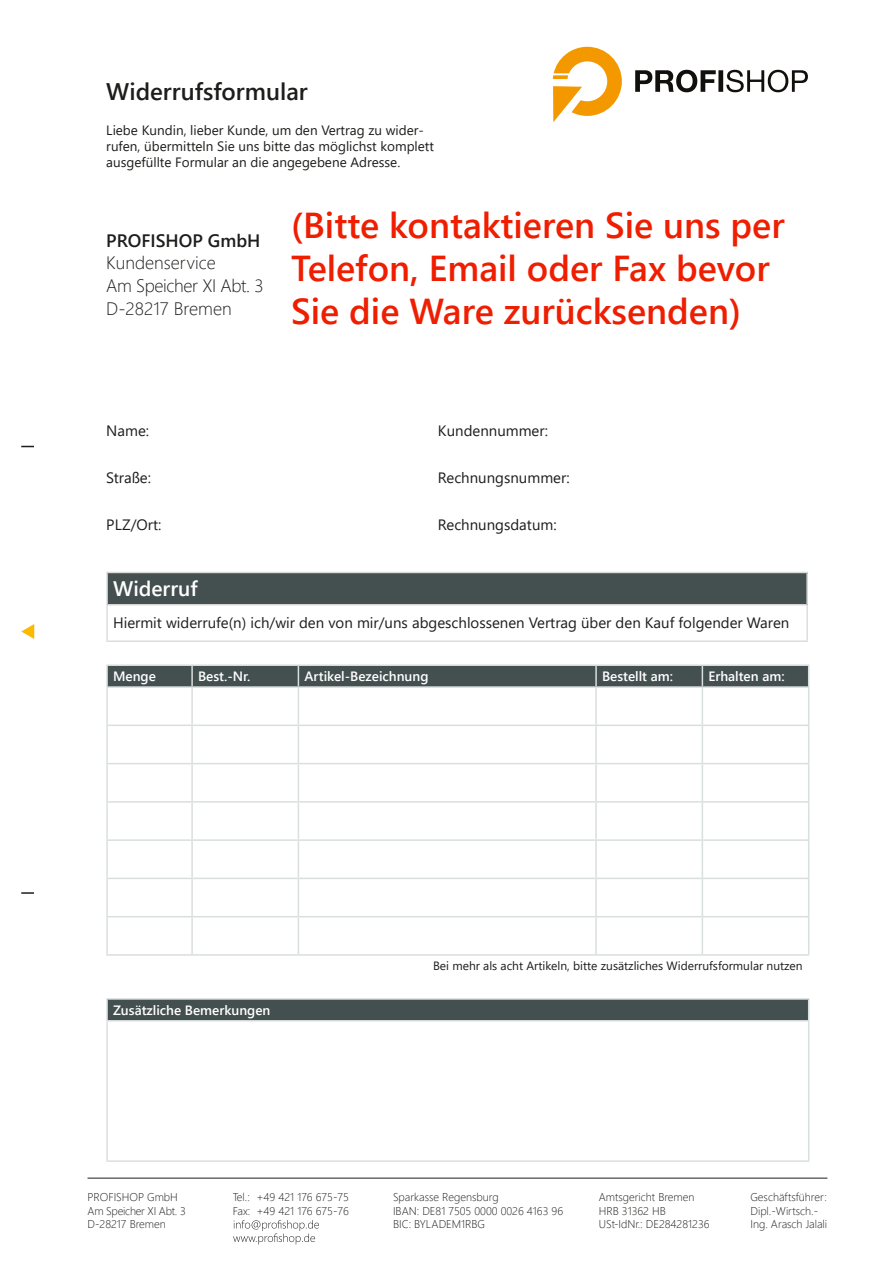
<style>
.page{position:relative;width:893px;height:1263px;background:#fff}
.page>*{position:absolute;margin:0;border:0;box-sizing:border-box;transform-origin:0 0}
.t1{font:600 36px/43.2px "Segoe UI";color:#ef1e00}
.t2{font:600 24px "Segoe UI";color:#1d1d1b}
.t3{font:600 21px "Segoe UI";color:#fff}
.t4{font:300 18px/22.5px "Segoe UI";color:#1d1d1b}
.t5{font:600 18px "Segoe UI";color:#1d1d1b}
.t6{font:15px "Segoe UI";color:#1d1d1b}
.t7{font:13.5px/16.2px "Segoe UI";color:#1d1d1b}
.t8{font:600 13.5px "Segoe UI";color:#fff}
.t9{font:12px "Segoe UI";color:#1d1d1b}
.t10{font:300 11.25px/13.5px "Segoe UI";color:#1d1d1b}
</style>
<div class="page">
<svg style="left:21px;top:446px;width:13px;height:1px"></svg>
<svg style="left:21px;top:892px;width:13px;height:2px"></svg>
<svg style="left:21px;top:624px;width:13px;height:15px"></svg>
<div style="left:107px;top:572px;width:700px;height:33px;background:#444f50"></div>
<hr style="left:106px;top:572px;width:702px;height:1px;background:#dadada">
<hr style="left:108px;top:604px;width:698px;height:1px;background:#dadada">
<hr style="left:106px;top:573px;width:2px;height:32px;background:#d9dede">
<hr style="left:806px;top:573px;width:2px;height:32px;background:#d9dede">
<hr style="left:106px;top:605px;width:2px;height:35px;background:#d9dede">
<hr style="left:806px;top:605px;width:2px;height:35px;background:#d9dede">
<hr style="left:106px;top:640px;width:702px;height:2px;background:#d9dede">
<hr style="left:106px;top:688px;width:2px;height:36px;background:#d9dede">
<hr style="left:191px;top:688px;width:2px;height:36px;background:#d9dede">
<hr style="left:298px;top:688px;width:1px;height:36px;background:#d9dede">
<hr style="left:595px;top:688px;width:2px;height:36px;background:#d9dede">
<hr style="left:702px;top:688px;width:1px;height:36px;background:#d9dede">
<hr style="left:808px;top:688px;width:1px;height:36px;background:#d9dede">
<hr style="left:106px;top:724px;width:86px;height:2px;background:#d9dede">
<hr style="left:106px;top:726px;width:2px;height:37px;background:#d9dede">
<hr style="left:192px;top:724px;width:106px;height:2px;background:#d9dede">
<hr style="left:191px;top:726px;width:2px;height:37px;background:#d9dede">
<hr style="left:298px;top:724px;width:298px;height:2px;background:#d9dede">
<hr style="left:298px;top:726px;width:1px;height:37px;background:#d9dede">
<hr style="left:596px;top:724px;width:106px;height:2px;background:#d9dede">
<hr style="left:595px;top:726px;width:2px;height:37px;background:#d9dede">
<hr style="left:702px;top:724px;width:107px;height:2px;background:#d9dede">
<hr style="left:702px;top:726px;width:1px;height:37px;background:#d9dede">
<hr style="left:808px;top:726px;width:1px;height:37px;background:#d9dede">
<hr style="left:106px;top:763px;width:86px;height:1px;background:#d9dede">
<hr style="left:106px;top:764px;width:2px;height:37px;background:#d9dede">
<hr style="left:192px;top:763px;width:106px;height:1px;background:#d9dede">
<hr style="left:191px;top:764px;width:2px;height:37px;background:#d9dede">
<hr style="left:298px;top:763px;width:298px;height:1px;background:#d9dede">
<hr style="left:298px;top:764px;width:1px;height:37px;background:#d9dede">
<hr style="left:596px;top:763px;width:106px;height:1px;background:#d9dede">
<hr style="left:595px;top:764px;width:2px;height:37px;background:#d9dede">
<hr style="left:702px;top:763px;width:107px;height:1px;background:#d9dede">
<hr style="left:702px;top:764px;width:1px;height:37px;background:#d9dede">
<hr style="left:808px;top:764px;width:1px;height:37px;background:#d9dede">
<hr style="left:106px;top:801px;width:86px;height:2px;background:#d9dede">
<hr style="left:106px;top:803px;width:2px;height:36px;background:#d9dede">
<hr style="left:192px;top:801px;width:106px;height:2px;background:#d9dede">
<hr style="left:191px;top:803px;width:2px;height:36px;background:#d9dede">
<hr style="left:298px;top:801px;width:298px;height:2px;background:#d9dede">
<hr style="left:298px;top:803px;width:1px;height:36px;background:#d9dede">
<hr style="left:596px;top:801px;width:106px;height:2px;background:#d9dede">
<hr style="left:595px;top:803px;width:2px;height:36px;background:#d9dede">
<hr style="left:702px;top:801px;width:107px;height:2px;background:#d9dede">
<hr style="left:702px;top:803px;width:1px;height:36px;background:#d9dede">
<hr style="left:808px;top:803px;width:1px;height:36px;background:#d9dede">
<hr style="left:106px;top:839px;width:86px;height:2px;background:#d9dede">
<hr style="left:106px;top:841px;width:2px;height:37px;background:#d9dede">
<hr style="left:192px;top:839px;width:106px;height:2px;background:#d9dede">
<hr style="left:191px;top:841px;width:2px;height:37px;background:#d9dede">
<hr style="left:298px;top:839px;width:298px;height:2px;background:#d9dede">
<hr style="left:298px;top:841px;width:1px;height:37px;background:#d9dede">
<hr style="left:596px;top:839px;width:106px;height:2px;background:#d9dede">
<hr style="left:595px;top:841px;width:2px;height:37px;background:#d9dede">
<hr style="left:702px;top:839px;width:107px;height:2px;background:#d9dede">
<hr style="left:702px;top:841px;width:1px;height:37px;background:#d9dede">
<hr style="left:808px;top:841px;width:1px;height:37px;background:#d9dede">
<hr style="left:106px;top:878px;width:86px;height:1px;background:#d9dede">
<hr style="left:106px;top:879px;width:2px;height:37px;background:#d9dede">
<hr style="left:192px;top:878px;width:106px;height:1px;background:#d9dede">
<hr style="left:191px;top:879px;width:2px;height:37px;background:#d9dede">
<hr style="left:298px;top:878px;width:298px;height:1px;background:#d9dede">
<hr style="left:298px;top:879px;width:1px;height:37px;background:#d9dede">
<hr style="left:596px;top:878px;width:106px;height:1px;background:#d9dede">
<hr style="left:595px;top:879px;width:2px;height:37px;background:#d9dede">
<hr style="left:702px;top:878px;width:107px;height:1px;background:#d9dede">
<hr style="left:702px;top:879px;width:1px;height:37px;background:#d9dede">
<hr style="left:808px;top:879px;width:1px;height:37px;background:#d9dede">
<hr style="left:106px;top:916px;width:86px;height:1px;background:#d9dede">
<hr style="left:106px;top:917px;width:2px;height:37px;background:#d9dede">
<hr style="left:192px;top:916px;width:106px;height:1px;background:#d9dede">
<hr style="left:191px;top:917px;width:2px;height:37px;background:#d9dede">
<hr style="left:298px;top:916px;width:298px;height:1px;background:#d9dede">
<hr style="left:298px;top:917px;width:1px;height:37px;background:#d9dede">
<hr style="left:596px;top:916px;width:106px;height:1px;background:#d9dede">
<hr style="left:595px;top:917px;width:2px;height:37px;background:#d9dede">
<hr style="left:702px;top:916px;width:107px;height:1px;background:#d9dede">
<hr style="left:702px;top:917px;width:1px;height:37px;background:#d9dede">
<hr style="left:808px;top:917px;width:1px;height:37px;background:#d9dede">
<hr style="left:106px;top:954px;width:86px;height:2px;background:#d9dede">
<hr style="left:192px;top:954px;width:106px;height:2px;background:#d9dede">
<hr style="left:298px;top:954px;width:298px;height:2px;background:#d9dede">
<hr style="left:596px;top:954px;width:106px;height:2px;background:#d9dede">
<hr style="left:702px;top:954px;width:107px;height:2px;background:#d9dede">
<hr style="left:106px;top:664px;width:86px;height:2px;background:#d9dede">
<hr style="left:106px;top:666px;width:2px;height:20px;background:#d9dede">
<hr style="left:192px;top:664px;width:106px;height:2px;background:#d9dede">
<hr style="left:298px;top:664px;width:298px;height:2px;background:#d9dede">
<hr style="left:596px;top:664px;width:106px;height:2px;background:#d9dede">
<hr style="left:702px;top:664px;width:107px;height:2px;background:#d9dede">
<div style="left:107px;top:665px;width:702px;height:21px;background:#444f50"></div>
<hr style="left:106px;top:686px;width:86px;height:2px;background:#d9dede">
<hr style="left:192px;top:686px;width:106px;height:2px;background:#d9dede">
<hr style="left:298px;top:686px;width:298px;height:2px;background:#d9dede">
<hr style="left:596px;top:686px;width:106px;height:2px;background:#d9dede">
<hr style="left:702px;top:686px;width:107px;height:2px;background:#d9dede">
<div style="left:107px;top:999px;width:702px;height:22px;background:#444f50"></div>
<hr style="left:106px;top:998px;width:703px;height:2px;background:#d9dede">
<hr style="left:106px;top:1000px;width:2px;height:20px;background:#d9dede">
<svg style="left:808px;top:1000px;width:1px;height:20px"></svg>
<hr style="left:106px;top:1020px;width:703px;height:1px;background:#d9dede">
<hr style="left:106px;top:1021px;width:2px;height:139px;background:#d9dede">
<hr style="left:808px;top:1021px;width:1px;height:139px;background:#d9dede">
<hr style="left:106px;top:1160px;width:703px;height:2px;background:#d9dede">
<svg style="left:233px;top:1220px;width:86px;height:24px"></svg>
<hr style="left:88px;top:1178px;width:739px;height:1px;background:#1d1d1b">
<svg style="left:635px;top:70px;width:173px;height:22px"></svg>
<svg style="left:553px;top:47px;width:69px;height:75px"></svg>
<h2 class="t2" style="left:106px;top:69px;width:203px">Widerrufsformular</h2>
<p class="t7" style="left:106px;top:120px;width:329px">Liebe Kundin, lieber Kunde, um den Vertrag zu wider&shy;rufen, übermitteln Sie uns bitte das möglichst komplett ausgefüllte Formular an die angegebene Adresse.</p>
<h3 class="t5" style="left:106px;top:224px;width:156px">PROFISHOP GmbH</h3>
<h3 class="t4" style="left:106px;top:250px;width:159px">Kundenservice<br>Am Speicher XI Abt. 3<br>D-28217 Bremen</h3>
<h1 class="t1" style="left:291px;top:200px;width:495px">(Bitte kontaktieren Sie uns per<br>Telefon, Email oder Fax bevor<br>Sie die Ware zurücksenden)</h1>
<h3 class="t6" style="left:106px;top:417px;width:44px">Name:</h3>
<h3 class="t6" style="left:438px;top:417px;width:111px">Kundennummer:</h3>
<h3 class="t6" style="left:106px;top:463px;width:46px">Straße:</h3>
<h3 class="t6" style="left:438px;top:463px;width:133px">Rechnungsnummer:</h3>
<h3 class="t6" style="left:106px;top:510px;width:57px">PLZ/Ort:</h3>
<h3 class="t6" style="left:438px;top:510px;width:120px">Rechnungsdatum:</h3>
<h3 class="t3" style="left:113px;top:569px;width:86px">Widerruf</h3>
<h3 class="t6" style="left:113px;top:609px;width:678px">Hiermit widerrufe(n) ich/wir den von mir/uns abgeschlossenen Vertrag über den Kauf folgender Waren</h3>
<p class="t8" style="left:113px;top:663px;width:44px">Menge</p>
<p class="t8" style="left:198px;top:663px;width:54px">Best.-Nr.</p>
<p class="t8" style="left:304px;top:663px;width:126px">Artikel-Bezeichnung</p>
<p class="t8" style="left:602px;top:663px;width:73px">Bestellt am:</p>
<p class="t8" style="left:708px;top:663px;width:78px">Erhalten am:</p>
<p class="t8" style="left:113px;top:997px;width:159px">Zusätzliche Bemerkungen</p>
<p class="t9" style="left:433px;top:954px;width:371px">Bei mehr als acht Artikeln, bitte zusätzliches Widerrufsformular nutzen</p>
<p class="t10" style="left:88px;top:1189px;width:100px">PROFISHOP GmbH<br>Am Speicher XI Abt. 3<br>D-28217 Bremen</p>
<p class="t10" style="left:233px;top:1189px;width:118px">Tel.: +49 421 176 675-75<br>Fax: +49 421 176 675-76</p>
<p class="t10" style="left:393px;top:1189px;width:172px">Sparkasse Regensburg<br>IBAN: DE81 7505 0000 0026 4163 96<br>BIC: BYLADEM1RBG</p>
<p class="t10" style="left:599px;top:1189px;width:112px">Amtsgericht Bremen<br>HRB 31362 HB<br>USt-IdNr.: DE284281236</p>
<p class="t10" style="left:750px;top:1189px;width:78px">Geschäftsführer:<br>Dipl.-Wirtsch.-<br>Ing. Arasch Jalali</p>
</div>
